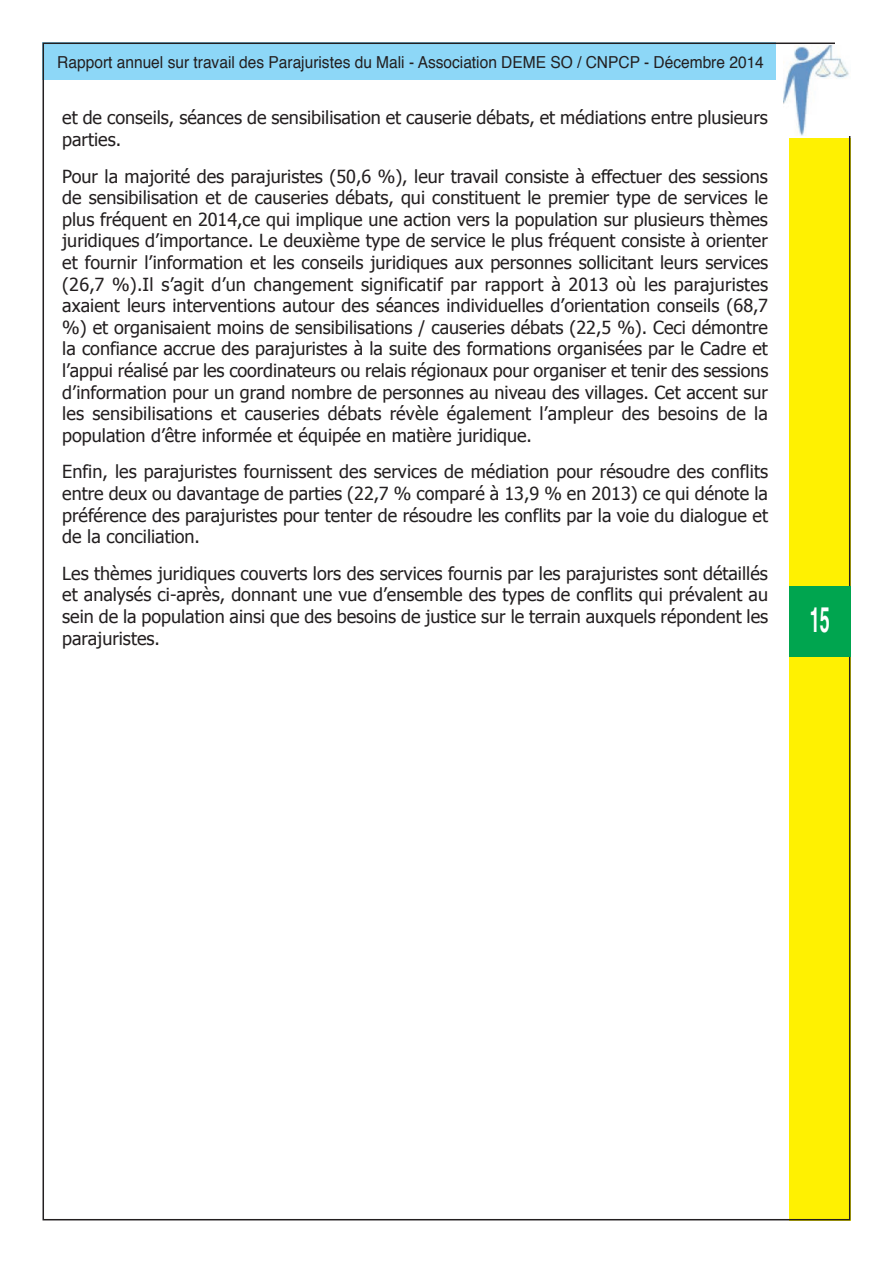
<style>
.page{position:relative;width:893px;height:1263px;background:#fff}
.page>*{position:absolute;margin:0;border:0;box-sizing:border-box;transform-origin:0 0}
.t1{font:700 34.95px "Helvetica";color:#fff;scale:.52 1}
.t2{font:18px/21.6px "Tahoma";color:#231f20;text-align:justify}
.t3{font:16.5px "Helvetica";color:#231f20;scale:.94 1}
</style>
<div class="page">
<div style="left:790px;top:138px;width:61px;height:1082px;background:#fff101"></div>
<div style="left:42px;top:43px;width:733px;height:37px;background:#8dd7f7"></div>
<img style="left:784px;top:45px;width:65px;height:91px">
<div style="left:789px;top:587px;width:61px;height:70px;background:#00a54f"></div>
<p class="t3" style="left:57px;top:55px;width:753px">Rapport annuel sur travail des Parajuristes du Mali - Association DEME SO / CNPCP - Décembre 2014</p>
<p class="t2" style="left:62px;top:106px;width:707px">et de conseils, séances de sensibilisation et causerie débats, et médiations entre plusieurs parties.</p>
<p class="t2" style="left:62px;top:165px;width:708px">Pour la majorité des parajuristes (50,6 %), leur travail consiste à effectuer des sessions de sensibilisation et de causeries débats, qui constituent le premier type de services le plus fréquent en 2014,ce qui implique une action vers la population sur plusieurs thèmes juridiques d’importance. Le deuxième type de service le plus fréquent consiste à orienter et fournir l’information et les conseils juridiques aux personnes sollicitant leurs services (26,7 %).Il s’agit d’un changement significatif par rapport à 2013 où les parajuristes axaient leurs interventions autour des séances individuelles d’orientation conseils (68,7 %) et organisaient moins de sensibilisations / causeries débats (22,5 %). Ceci démontre la confiance accrue des parajuristes à la suite des formations organisées par le Cadre et l’appui réalisé par les coordinateurs ou relais régionaux pour organiser et tenir des sessions d’information pour un grand nombre de personnes au niveau des villages. Cet accent sur les sensibilisations et causeries débats révèle également l’ampleur des besoins de la population d’être informée et équipée en matière juridique.</p>
<p class="t2" style="left:62px;top:460px;width:707px">Enfin, les parajuristes fournissent des services de médiation pour résoudre des conflits entre deux ou davantage de parties (22,7 % comparé à 13,9 % en 2013) ce qui dénote la préférence des parajuristes pour tenter de résoudre les conflits par la voie du dialogue et de la conciliation.</p>
<p class="t2" style="left:62px;top:562px;width:707px">Les thèmes juridiques couverts lors des services fournis par les parajuristes sont détaillés et analysés ci-après, donnant une vue d’ensemble des types de conflits qui prévalent au sein de la population ainsi que des besoins de justice sur le terrain auxquels répondent les parajuristes.</p>
<h1 class="t1" style="left:810px;top:605px;width:40px">15</h1>
</div>
